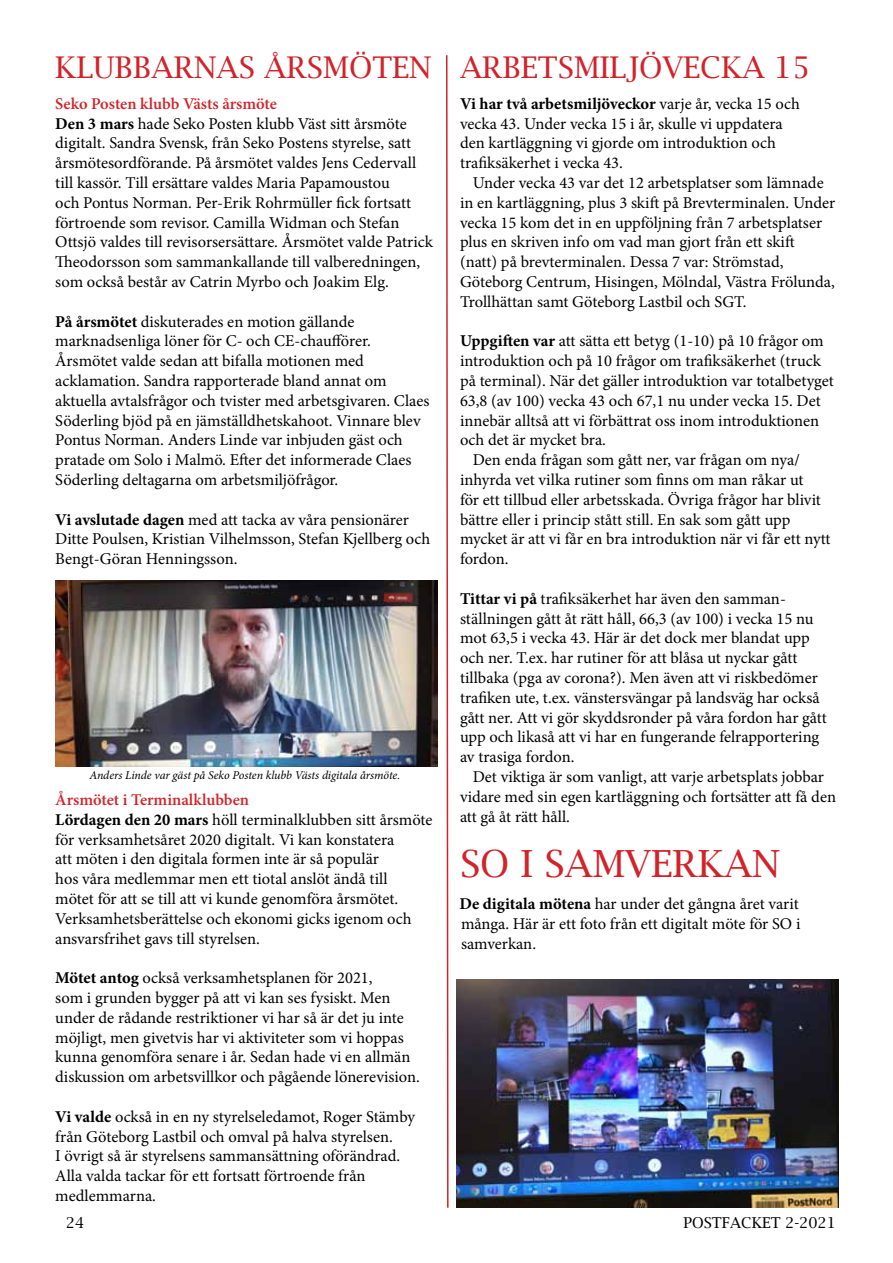
<style>
.page{position:relative;width:893px;height:1263px;background:#fff}
.page>*{position:absolute;margin:0;border:0;box-sizing:border-box;transform-origin:0 0}
.t1{font:37.5px "Lucida Bright";color:#d2232a}
.t2{font:30px "Lucida Bright";color:#d2232a}
.t3{font:16.5px/19.8px "Minion Pro";color:#000}
.t4{font:15px "Lucida Bright";color:#000}
.t5{font:italic 12px "Minion Pro";letter-spacing:-.01em;color:#000}
.s1{font-weight:600;color:#d2232a}
.s2{font-weight:700}
</style>
<div class="page">
<svg style="left:446px;top:55px;width:3px;height:1153px"></svg>
<img style="left:55px;top:580px;width:382px;height:186px">
<img style="left:457px;top:979px;width:382px;height:229px">
<h2 class="t2" style="left:55px;top:51px;width:378px">KLUBBARNAS ÅRSMÖTEN</h2>
<p class="t3" style="left:55px;top:94px;width:379px"><span class="s1">Seko Posten klubb Västs årsmöte<br></span><span class="s2">Den 3 mars</span> hade Seko Posten klubb Väst sitt årsmöte digitalt. Sandra Svensk, från Seko Postens styrelse, satt årsmötesordförande. På årsmötet valdes Jens Cedervall till kassör. Till ersättare valdes Maria Papamoustou<br>och Pontus Norman. Per-Erik Rohrmüller fick fortsatt förtroende som revisor. Camilla Widman och Stefan Ottsjö valdes till revisorsersättare. Årsmötet valde Patrick Theodorsson som sammankallande till valberedningen, som också består av Catrin Myrbo och Joakim Elg.</p>
<p class="t3" style="left:55px;top:311px;width:376px"><span class="s2">På årsmötet</span> diskuterades en motion gällande marknadsenliga löner för C- och CE-chaufförer.<br>Årsmötet valde sedan att bifalla motionen med acklamation. Sandra rapporterade bland annat om aktuella avtalsfrågor och tvister med arbetsgivaren. Claes Söderling bjöd på en jämställdhetskahoot. Vinnare blev Pontus Norman. Anders Linde var inbjuden gäst och pratade om Solo i Malmö. Efter det informerade Claes Söderling deltagarna om arbetsmiljöfrågor.</p>
<p class="t3" style="left:55px;top:509px;width:376px"><span class="s2">Vi avslutade dagen</span> med att tacka av våra pensionärer<br>Ditte Poulsen, Kristian Vilhelmsson, Stefan Kjellberg och<br>Bengt-Göran Henningsson.</p>
<p class="t5" style="left:89px;top:767px;width:312px">Anders Linde var gäst på Seko Posten klubb Västs digitala årsmöte.</p>
<p class="t3" style="left:55px;top:790px;width:379px"><span class="s1">Årsmötet i Terminalklubben<br></span><span class="s2">Lördagen den 20 mars</span> höll terminalklubben sitt årsmöte för verksamhetsåret 2020 digitalt. Vi kan konstatera<br>att möten i den digitala formen inte är så populär<br>hos våra medlemmar men ett tiotal anslöt ändå till<br>mötet för att se till att vi kunde genomföra årsmötet.<br>Verksamhetsberättelse och ekonomi gicks igenom och ansvarsfrihet gavs till styrelsen.</p>
<p class="t3" style="left:55px;top:968px;width:366px"><span class="s2">Mötet antog</span> också verksamhetsplanen för 2021,<br>som i grunden bygger på att vi kan ses fysiskt. Men under de rådande restriktioner vi har så är det ju inte möjligt, men givetvis har vi aktiviteter som vi hoppas kunna genomföra senare i år. Sedan hade vi en allmän diskussion om arbetsvillkor och pågående lönerevision.</p>
<p class="t3" style="left:55px;top:1107px;width:361px"><span class="s2">Vi valde</span> också in en ny styrelseledamot, Roger Stämby från Göteborg Lastbil och omval på halva styrelsen.<br>I övrigt så är styrelsens sammansättning oförändrad.<br>Alla valda tackar för ett fortsatt förtroende från medlemmarna.</p>
<h2 class="t2" style="left:460px;top:51px;width:352px">ARBETSMILJÖVECKA 15</h2>
<p class="t3" style="left:460px;top:94px;width:341px"><span class="s2">Vi har två arbetsmiljöveckor</span> varje år, vecka 15 och vecka 43. Under vecka 15 i år, skulle vi uppdatera den kartläggning vi gjorde om introduktion och trafiksäkerhet i vecka 43.</p>
<p class="t3" style="left:460px;top:173px;width:377px;text-indent:13px">Under vecka 43 var det 12 arbetsplatser som lämnade in en kartläggning, plus 3 skift på Brevterminalen. Under vecka 15 kom det in en uppföljning från 7 arbetsplatser plus en skriven info om vad man gjort från ett skift (natt) på brevterminalen. Dessa 7 var: Strömstad, Göteborg Centrum, Hisingen, Mölndal, Västra Frölunda, Trollhättan samt Göteborg Lastbil och SGT.</p>
<p class="t3" style="left:460px;top:331px;width:365px"><span class="s2">Uppgiften var</span> att sätta ett betyg (1-10) på 10 frågor om</p>
<p class="t3" style="left:460px;top:351px;width:362px">introduktion och på 10 frågor om trafiksäkerhet (truck</p>
<p class="t3" style="left:460px;top:371px;width:375px">på terminal). När det gäller introduktion var totalbetyget</p>
<p class="t3" style="left:460px;top:391px;width:362px">63,8 (av 100) vecka 43 och 67,1 nu under vecka 15. Det</p>
<p class="t3" style="left:460px;top:410px;width:361px">innebär alltså att vi förbättrat oss inom introduktionen</p>
<p class="t3" style="left:460px;top:430px;width:148px">och det är mycket bra.</p>
<p class="t3" style="left:473px;top:450px;width:329px">Den enda frågan som gått ner, var frågan om nya/</p>
<p class="t3" style="left:460px;top:470px;width:345px">inhyrda vet vilka rutiner som finns om man råkar ut</p>
<p class="t3" style="left:460px;top:490px;width:362px">för ett tillbud eller arbetsskada. Övriga frågor har blivit</p>
<p class="t3" style="left:460px;top:509px;width:332px">bättre eller i princip stått still. En sak som gått upp</p>
<p class="t3" style="left:460px;top:529px;width:372px">mycket är att vi får en bra introduktion när vi får ett nytt</p>
<p class="t3" style="left:460px;top:549px;width:50px">fordon.</p>
<p class="t3" style="left:460px;top:589px;width:368px"><span class="s2">Tittar vi på</span> trafiksäkerhet har även den samman&shy;ställningen gått åt rätt håll, 66,3 (av 100) i vecka 15 nu mot 63,5 i vecka 43. Här är det dock mer blandat upp och ner. T.ex. har rutiner för att blåsa ut nyckar gått tillbaka (pga av corona?). Men även att vi riskbedömer trafiken ute, t.ex. vänstersvängar på landsväg har också gått ner. Att vi gör skyddsronder på våra fordon har gått upp och likaså att vi har en fungerande felrapportering av trasiga fordon.</p>
<p class="t3" style="left:460px;top:767px;width:378px;text-indent:13px">Det viktiga är som vanligt, att varje arbetsplats jobbar vidare med sin egen kartläggning och fortsätter att få den att gå åt rätt håll.</p>
<h1 class="t1" style="left:460px;top:842px;width:322px">SO I SAMVERKAN</h1>
<p class="t3" style="left:460px;top:894px;width:342px;text-align:justify"><span class="s2">De digitala mötena</span> har under det gångna året varit många. Här är ett foto från ett digitalt möte för SO i samverkan.</p>
<p class="t4" style="left:66px;top:1214px;width:20px">24</p>
<p class="t4" style="left:684px;top:1214px;width:154px">POSTFACKET 2-2021</p>
</div>
